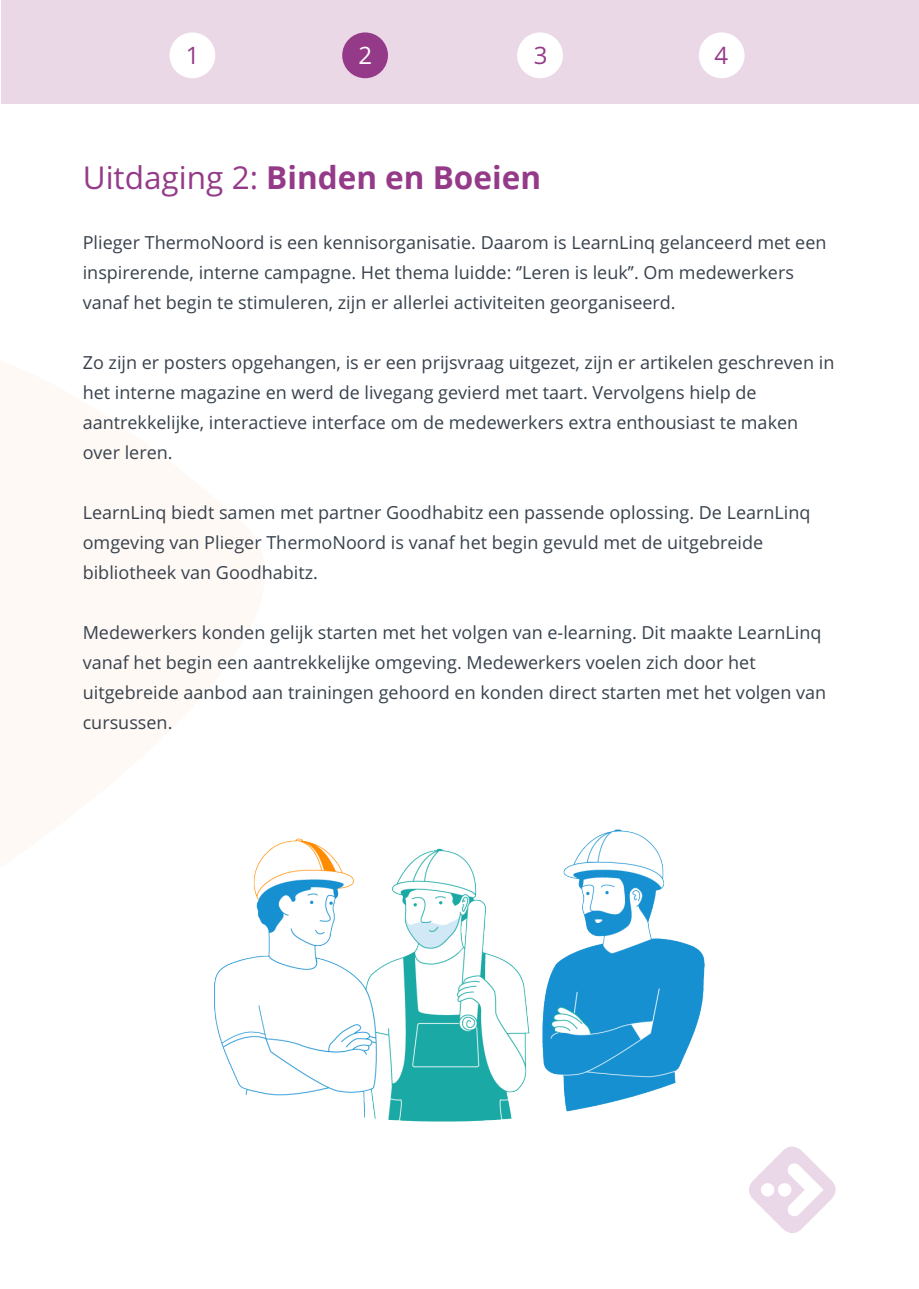
<style>
.page{position:relative;width:919px;height:1289px;background:#fff}
.page>*{position:absolute;margin:0;border:0;box-sizing:border-box;transform-origin:0 0}
.t1{font:700 31.5px "Open Sans";color:#943a89}
.t2{font:24px "Open Sans";color:#943a89}
.t3{font:24px "Open Sans";color:#fff}
.t4{font:18px/30px "Open Sans";color:#38424d}
.s1{font-weight:400}
</style>
<div class="page">
<div style="left:2px;top:0;width:916px;height:104px;background:#ead8e7"></div>
<div style="left:169px;top:32px;width:46px;height:46px;background:#fff;border-radius:50%"></div>
<div style="left:517px;top:32px;width:46px;height:46px;background:#fff;border-radius:50%"></div>
<div style="left:342px;top:32px;width:46px;height:46px;background:#943a89;border-radius:50%"></div>
<div style="left:698px;top:32px;width:46px;height:46px;background:#fff;border-radius:50%"></div>
<svg style="left:749px;top:1146px;width:86px;height:87px"></svg>
<img style="left:214px;top:829px;width:491px;height:293px">
<h2 class="t2" style="left:186px;top:39px;width:15px">1</h2>
<h2 class="t3" style="left:358px;top:39px;width:15px">2</h2>
<h2 class="t2" style="left:534px;top:39px;width:15px">3</h2>
<h2 class="t2" style="left:714px;top:39px;width:15px">4</h2>
<h1 class="t1" style="left:83px;top:155px;width:460px"><span class="s1">Uitdaging 2:</span> Binden en Boeien</h1>
<p class="t4" style="left:83px;top:227px;width:745px">Plieger ThermoNoord is een kennisorganisatie. Daarom is LearnLinq gelanceerd met een inspirerende, interne campagne. Het thema luidde: ‘’Leren is leuk’’. Om medewerkers vanaf het begin te stimuleren, zijn er allerlei activiteiten georganiseerd.</p>
<p class="t4" style="left:83px;top:347px;width:753px">Zo zijn er posters opgehangen, is er een prijsvraag uitgezet, zijn er artikelen geschreven in het interne magazine en werd de livegang gevierd met taart. Vervolgens hielp de aantrekkelijke, interactieve interface om de medewerkers extra enthousiast te maken over leren.</p>
<p class="t4" style="left:83px;top:497px;width:729px">LearnLinq biedt samen met partner Goodhabitz een passende oplossing. De LearnLinq omgeving van Plieger ThermoNoord is vanaf het begin gevuld met de uitgebreide bibliotheek van Goodhabitz.</p>
<p class="t4" style="left:83px;top:617px;width:745px">Medewerkers konden gelijk starten met het volgen van e-learning. Dit maakte LearnLinq vanaf het begin een aantrekkelijke omgeving. Medewerkers voelen zich door het uitgebreide aanbod aan trainingen gehoord en konden direct starten met het volgen van cursussen.</p>
</div>
